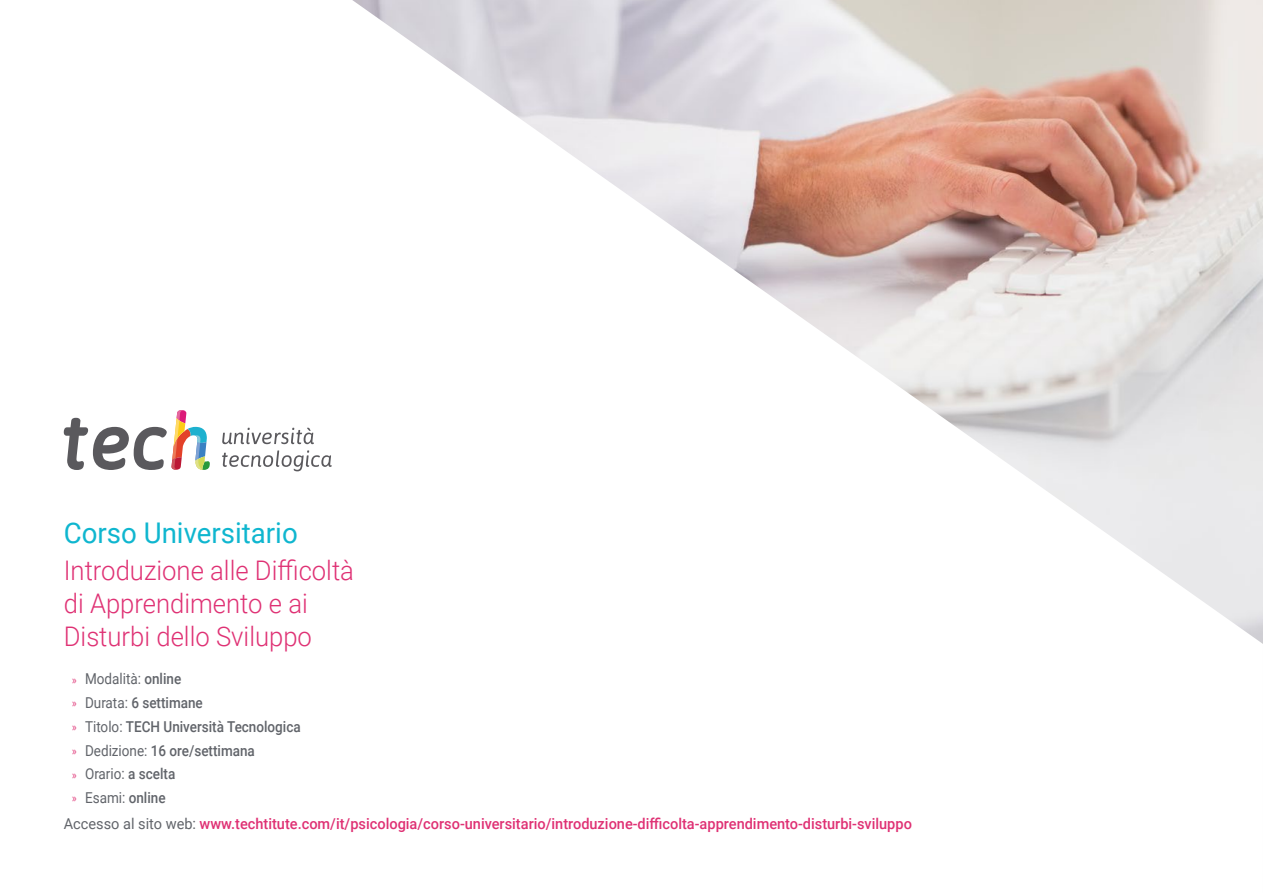
<style>
.page{position:relative;width:1263px;height:893px;background:#fff}
.page>*{position:absolute;margin:0;border:0;box-sizing:border-box;transform-origin:0 0}
.t1{font:28.5px "Roboto";color:#0fb6cf}
.t2{font:300 27px/33px "Roboto";color:#df3174;scale:.95 1}
.t3{font:500 15px "Roboto";color:#df3174}
.t4{font:500 15px/23.7px "Roboto";color:#61646a;scale:.9 1}
.s1{font-family:"Myriad Pro";font-weight:400;font-size:12px;color:#df3174}
.s2{font-weight:400}
.s3{font-weight:400;color:#61646a}
</style>
<div class="page">
<img style="left:352px;top:0;width:911px;height:644px">
<svg style="left:222px;top:428px;width:92px;height:16px"></svg>
<svg style="left:222px;top:450px;width:110px;height:21px"></svg>
<svg style="left:64px;top:410px;width:146px;height:60px"></svg>
<h1 class="t1" style="left:64px;top:513px;width:235px">Corso Universitario</h1>
<h2 class="t2" style="left:64px;top:553px;width:307px">Introduzione alle Difficoltà di Apprendimento e ai<br>Disturbi dello Sviluppo</h2>
<p class="t4" style="left:72px;top:667px;width:255px"><span class="s1">»</span> <span class="s2">Modalità:</span> online<br><span class="s1">»</span> <span class="s2">Durata:</span> 6 settimane<br><span class="s1">»</span> <span class="s2">Titolo:</span> TECH Università Tecnologica <span class="s1">»</span> <span class="s2">Dedizione:</span> 16 ore/settimana<br><span class="s1">»</span> <span class="s2">Orario:</span> a scelta<br><span class="s1">»</span> <span class="s2">Esami:</span> online</p>
<p class="t3" style="left:64px;top:813px;width:850px"><span class="s3">Accesso al sito web:</span> www.techtitute.com/it/psicologia/corso-universitario/introduzione-difficolta-apprendimento-disturbi-sviluppo</p>
</div>
